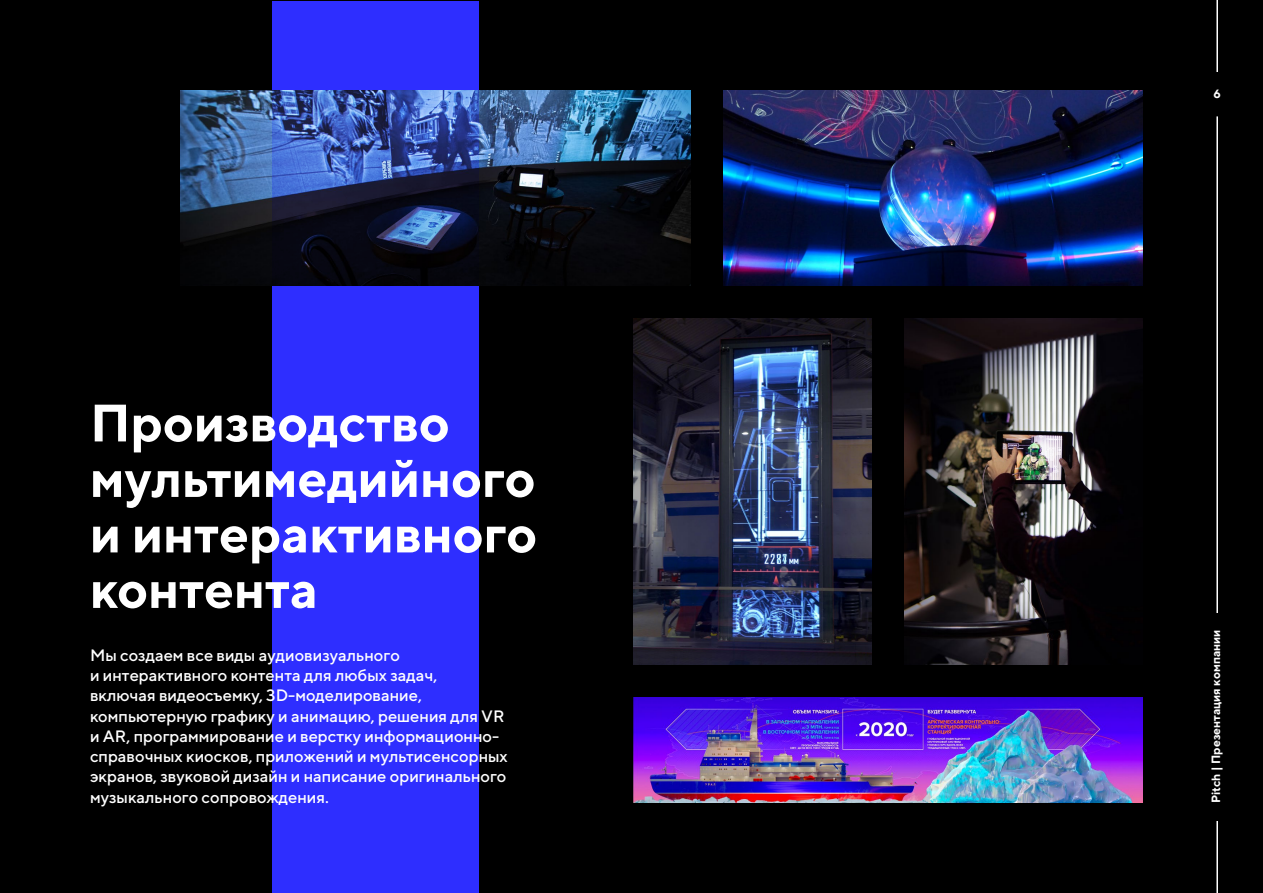
<style>
.page{position:relative;width:1263px;height:893px;background:#000}
.page>*{position:absolute;margin:0;border:0;box-sizing:border-box;transform-origin:0 0}
.t1{font:700 52.5px/55.5px "TT Norms";color:#fff}
.t2{font:500 16.5px/20.2px "TT Norms";color:#fff}
.t3{font:700 12px "TT Norms";color:#fff}
</style>
<div class="page">
<hr style="left:1216px;top:821px;width:2px;height:72px;background:#fff">
<hr style="left:1216px;top:0;width:2px;height:72px;background:#fff">
<hr style="left:1216px;top:116px;width:2px;height:497px;background:#fff">
<img style="left:633px;top:697px;width:510px;height:106px">
<div style="left:272px;top:1px;width:207px;height:891px;background:#2e2eff"></div>
<img style="left:723px;top:90px;width:420px;height:195px">
<img style="left:180px;top:90px;width:510px;height:195px">
<svg style="left:272px;top:90px;width:207px;height:195px;background:#28396a"></svg>
<img style="left:633px;top:318px;width:238px;height:346px">
<img style="left:904px;top:318px;width:239px;height:346px">
<h1 class="t1" style="left:90px;top:394px;width:449px">Производство мультимедийного и интерактивного контента</h1>
<p class="t2" style="left:90px;top:645px;width:419px">Мы создаем все виды аудиовизуального<br>и интерактивного контента для любых задач,<br>включая видеосъемку, 3D-моделирование, компьютерную графику и анимацию, решения для VR и AR, программирование и верстку информационно&shy;справочных киосков, приложений и мультисенсорных экранов, звуковой дизайн и написание оригинального музыкального сопровождения.</p>
<p class="t3" style="left:1213px;top:87px;width:9px">6</p>
<p class="t3" style="left:1208px;top:803px;width:175px;rotate:-90deg">Pitch | Презентация компании</p>
</div>
